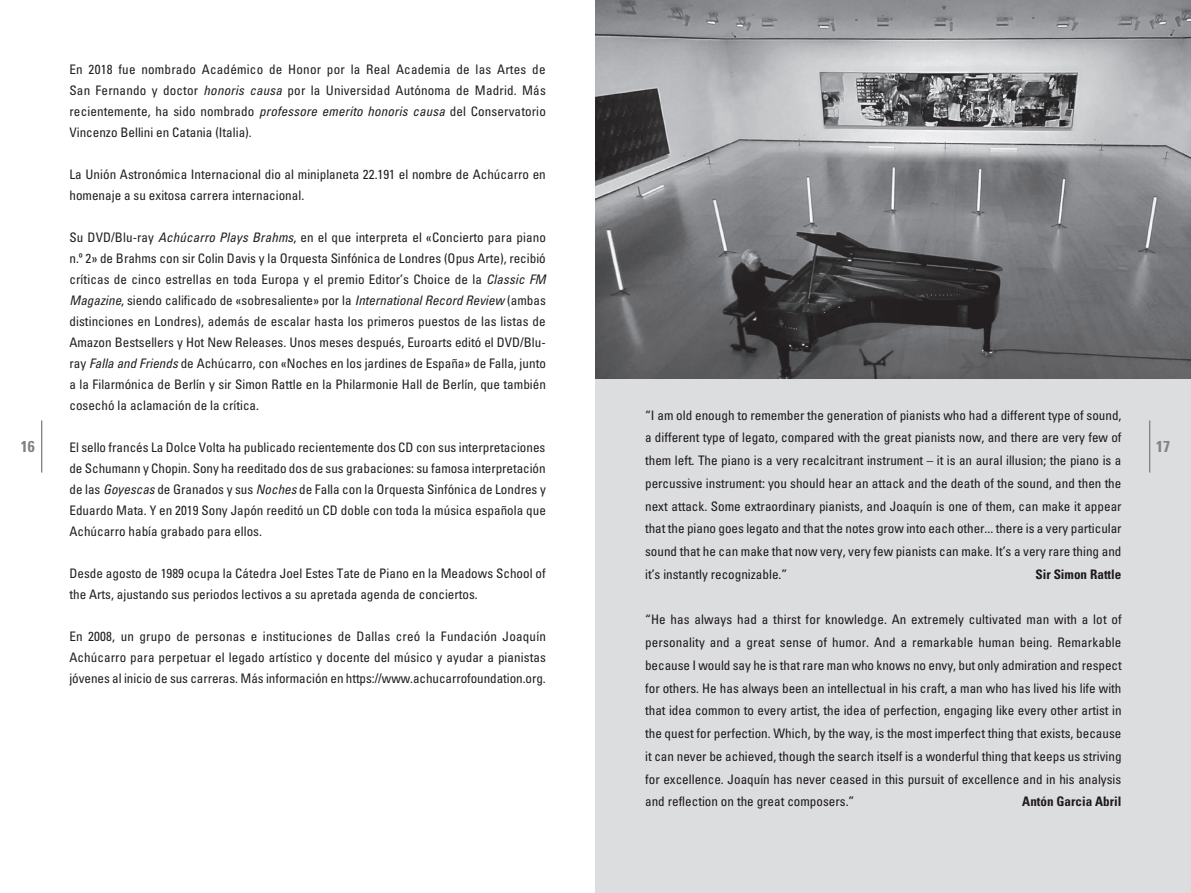
<style>
.page{position:relative;width:1191px;height:893px;background:#fff}
.page>*{position:absolute;margin:0;border:0;box-sizing:border-box;transform-origin:0 0}
.t1{font:700 condensed 15.75px "Univers LT Pro";color:#808285}
.t2{font:condensed 13.12px/21px "Univers LT Pro";color:#231f20;text-align:justify}
.t3{font:700 condensed 13.12px "Univers LT Pro";color:#231f20}
.s1{font-style:italic}
</style>
<div class="page">
<div style="left:595px;top:0;width:596px;height:893px;background:#dcdddf"></div>
<hr style="left:1149px;top:420px;width:1px;height:52px;background:#808285">
<hr style="left:41px;top:420px;width:1px;height:52px;background:#808285">
<img style="left:595px;top:0;width:596px;height:378px">
<p class="t2" style="left:69px;top:59px;width:478px">En 2018 fue nombrado Académico de Honor por la Real Academia de las Artes de San Fernando y doctor <span class="s1">honoris causa</span> por la Universidad Autónoma de Madrid. Más recientemente, ha sido nombrado <span class="s1">professore emerito honoris causa</span> del Conservatorio Vincenzo Bellini en Catania (Italia).</p>
<p class="t2" style="left:69px;top:164px;width:478px">La Unión Astronómica Internacional dio al miniplaneta 22.191 el nombre de Achúcarro en homenaje a su exitosa carrera internacional.</p>
<p class="t2" style="left:69px;top:227px;width:478px">Su DVD/Blu-ray <span class="s1">Achúcarro Plays Brahms</span>, en el que interpreta el «Concierto para piano n.º 2» de Brahms con sir Colin Davis y la Orquesta Sinfónica de Londres (Opus Arte), recibió críticas de cinco estrellas en toda Europa y el premio Editor’s Choice de la <span class="s1">Classic FM Magazine</span>, siendo calificado de «sobresaliente» por la <span class="s1">International Record Review</span> (ambas distinciones en Londres), además de escalar hasta los primeros puestos de las listas de Amazon Bestsellers y Hot New Releases. Unos meses después, Euroarts editó el DVD/Blu&shy;ray <span class="s1">Falla and Friends</span> de Achúcarro, con «Noches en los jardines de España» de Falla, junto a la Filarmónica de Berlín y sir Simon Rattle en la Philarmonie Hall de Berlín, que también cosechó la aclamación de la crítica.</p>
<p class="t2" style="left:69px;top:437px;width:478px">El sello francés La Dolce Volta ha publicado recientemente dos CD con sus interpretaciones de Schumann y Chopin. Sony ha reeditado dos de sus grabaciones: su famosa interpretación de las <span class="s1">Goyescas</span> de Granados y sus <span class="s1">Noches</span> de Falla con la Orquesta Sinfónica de Londres y Eduardo Mata. Y en 2019 Sony Japón reeditó un CD doble con toda la música española que Achúcarro había grabado para ellos.</p>
<p class="t2" style="left:69px;top:563px;width:478px">Desde agosto de 1989 ocupa la Cátedra Joel Estes Tate de Piano en la Meadows School of the Arts, ajustando sus periodos lectivos a su apretada agenda de conciertos.</p>
<p class="t2" style="left:69px;top:626px;width:478px">En 2008, un grupo de personas e instituciones de Dallas creó la Fundación Joaquín Achúcarro para perpetuar el legado artístico y docente del músico y ayudar a pianistas jóvenes al inicio de sus carreras. Más información en https://www.achucarrofoundation.org.</p>
<p class="t2" style="left:645px;top:403px;width:478px;line-height:22.8px">“I am old enough to remember the generation of pianists who had a different type of sound, a different type of legato, compared with the great pianists now, and there are very few of them left. The piano is a very recalcitrant instrument – it is an aural illusion; the piano is a percussive instrument: you should hear an attack and the death of the sound, and then the next attack. Some extraordinary pianists, and Joaquín is one of them, can make it appear that the piano goes legato and that the notes grow into each other... there is a very particular sound that he can make that now very, very few pianists can make. It’s a very rare thing and it’s instantly recognizable.”</p>
<p class="t1" style="left:21px;top:437px;width:15px">16</p>
<p class="t1" style="left:1156px;top:437px;width:15px">17</p>
<p class="t3" style="left:1035px;top:566px;width:88px">Sir Simon Rattle</p>
<p class="t2" style="left:645px;top:608px;width:478px;line-height:22.8px">“He has always had a thirst for knowledge. An extremely cultivated man with a lot of personality and a great sense of humor. And a remarkable human being. Remarkable because I would say he is that rare man who knows no envy, but only admiration and respect for others. He has always been an intellectual in his craft, a man who has lived his life with that idea common to every artist, the idea of perfection, engaging like every other artist in the quest for perfection. Which, by the way, is the most imperfect thing that exists, because it can never be achieved, though the search itself is a wonderful thing that keeps us striving for excellence. Joaquín has never ceased in this pursuit of excellence and in his analysis and reflection on the great composers.”</p>
<p class="t3" style="left:1022px;top:794px;width:101px">Antón Garcia Abril</p>
</div>
